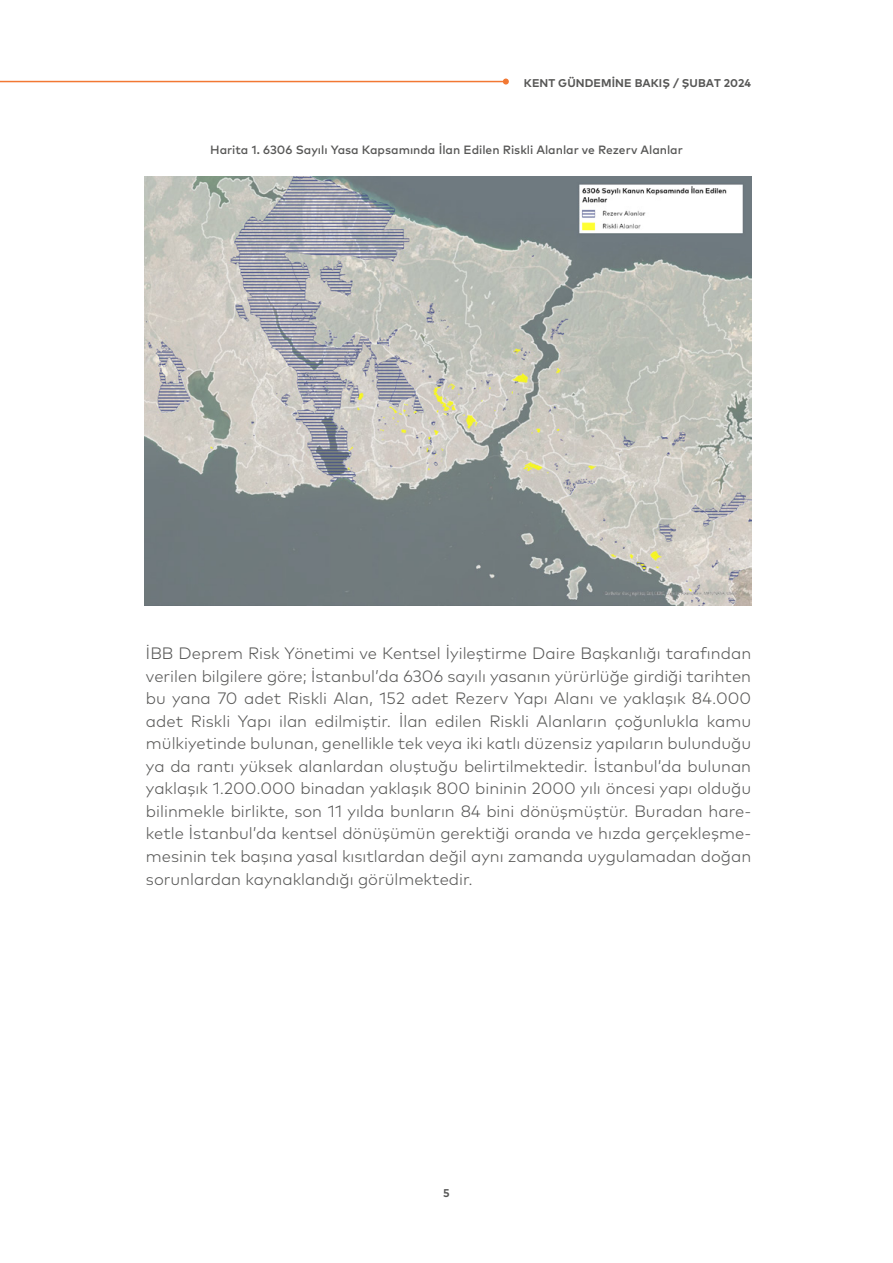
<style>
.page{position:relative;width:893px;height:1263px;background:#fff}
.page>*{position:absolute;margin:0;border:0;box-sizing:border-box;transform-origin:0 0}
.t1{font:300 16.5px/22.5px "Mark Pro";color:#575756;text-align:justify}
.t2{font:500 12px "Mark Pro";color:#575756}
.t3{font:700 11.25px "Mark Pro";letter-spacing:.01em;color:#575756}
</style>
<div class="page">
<hr style="left:0;top:81px;width:506px;height:1px;background:#f27833">
<svg style="left:503px;top:79px;width:6px;height:6px"></svg>
<img style="left:145px;top:176px;width:606px;height:429px">
<p class="t3" style="left:524px;top:74px;width:229px">KENT GÜNDEMİNE BAKIŞ / ŞUBAT 2024</p>
<p class="t2" style="left:210px;top:141px;width:474px">Harita 1. 6306 Sayılı Yasa Kapsamında İlan Edilen Riskli Alanlar ve Rezerv Alanlar</p>
<p class="t1" style="left:146px;top:641px;width:607px">İBB Deprem Risk Yönetimi ve Kentsel İyileştirme Daire Başkanlığı tarafından verilen bilgilere göre; İstanbul’da 6306 sayılı yasanın yürürlüğe girdiği tarihten bu yana 70 adet Riskli Alan, 152 adet Rezerv Yapı Alanı ve yaklaşık 84.000 adet Riskli Yapı ilan edilmiştir. İlan edilen Riskli Alanların çoğunlukla kamu mülkiyetinde bulunan, genellikle tek veya iki katlı düzensiz yapıların bulunduğu ya da rantı yüksek alanlardan oluştuğu belirtilmektedir. İstanbul’da bulunan yaklaşık 1.200.000 binadan yaklaşık 800 bininin 2000 yılı öncesi yapı olduğu bilinmekle birlikte, son 11 yılda bunların 84 bini dönüşmüştür. Buradan hare&shy;ketle İstanbul’da kentsel dönüşümün gerektiği oranda ve hızda gerçekleşme&shy;mesinin tek başına yasal kısıtlardan değil aynı zamanda uygulamadan doğan sorunlardan kaynaklandığı görülmektedir.</p>
<p class="t3" style="left:443px;top:1185px;width:8px">5</p>
</div>
